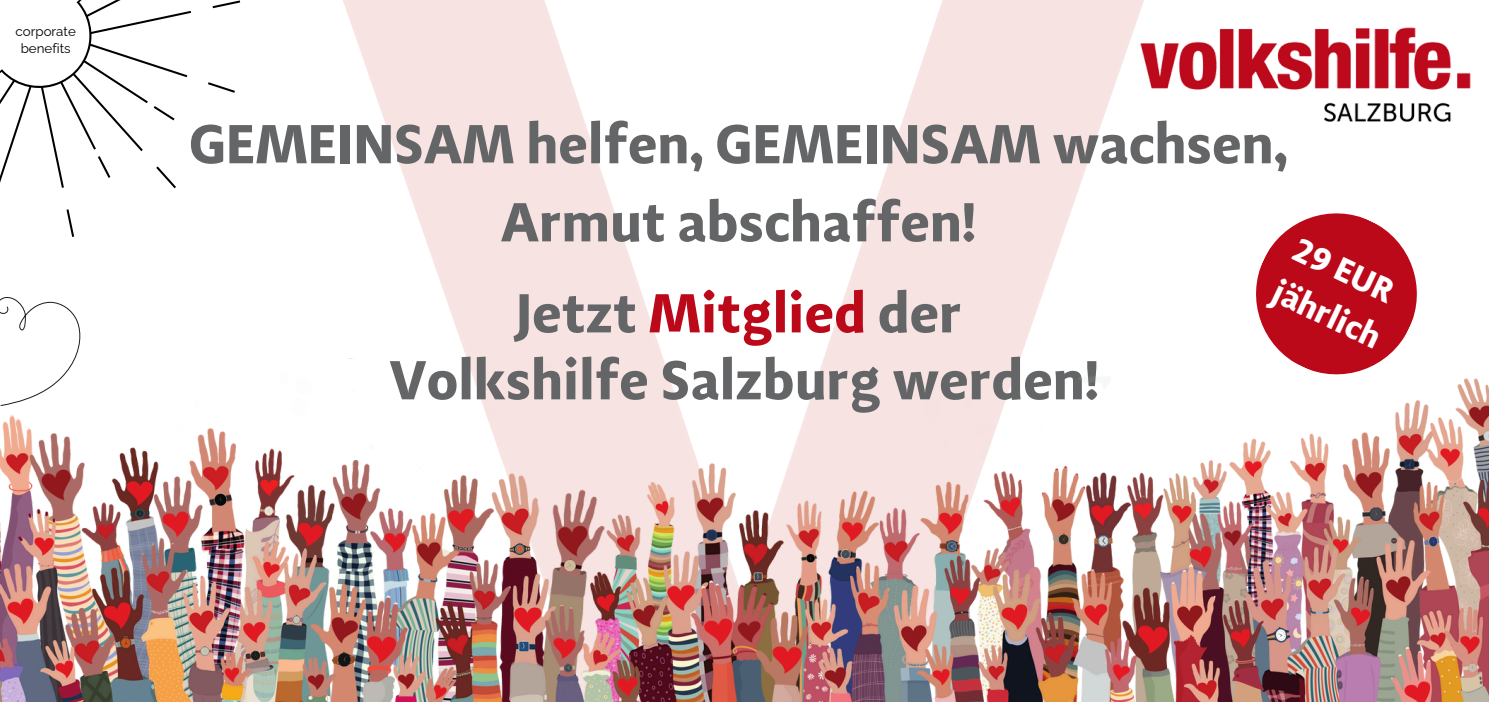
<style>
.page{position:relative;width:1489px;height:702px;background:#fff}
.page>*{position:absolute;margin:0;border:0;box-sizing:border-box;transform-origin:0 0}
.t1{font:700 57px/66.8px "Adagio Sans";color:#646567;text-align:center}
.t2{font:700 34.75px/47px "Adagio Sans";color:#fff}
.t3{font:13.25px "Raleway";color:#000}
.s1{color:#bc091a}
</style>
<div class="page">
<img style="left:1140px;top:27px;width:331px;height:95px">
<img style="left:0;top:358px;width:1489px;height:343px">
<svg style="left:1245px;top:213px;width:183px;height:172px"></svg>
<svg style="left:0;top:0;width:241px;height:237px"></svg>
<svg style="left:156px;top:166px;width:20px;height:22px"></svg>
<svg style="left:208px;top:82px;width:27px;height:11px"></svg>
<svg style="left:66px;top:209px;width:8px;height:28px"></svg>
<svg style="left:154px;top:106px;width:21px;height:14px"></svg>
<svg style="left:98px;top:156px;width:12px;height:22px"></svg>
<svg style="left:213px;top:0;width:27px;height:8px"></svg>
<svg style="left:0;top:297px;width:80px;height:108px"></svg>
<p class="t3" style="left:15px;top:23px;width:62px">corporate</p>
<p class="t3" style="left:21px;top:41px;width:51px">benefits</p>
<p class="t1" style="left:189px;top:104px;width:1100px;line-height:78px">GEMEINSAM helfen, GEMEINSAM wachsen,<br>Armut abschaffen!</p>
<p class="t2" style="left:1304px;top:225px;width:117px;rotate:25deg">29 EUR jährlich</p>
<p class="t1" style="left:389px;top:278px;width:711px">Jetzt <span class="s1">Mitglied</span> der<br>Volkshilfe Salzburg werden!</p>
</div>
